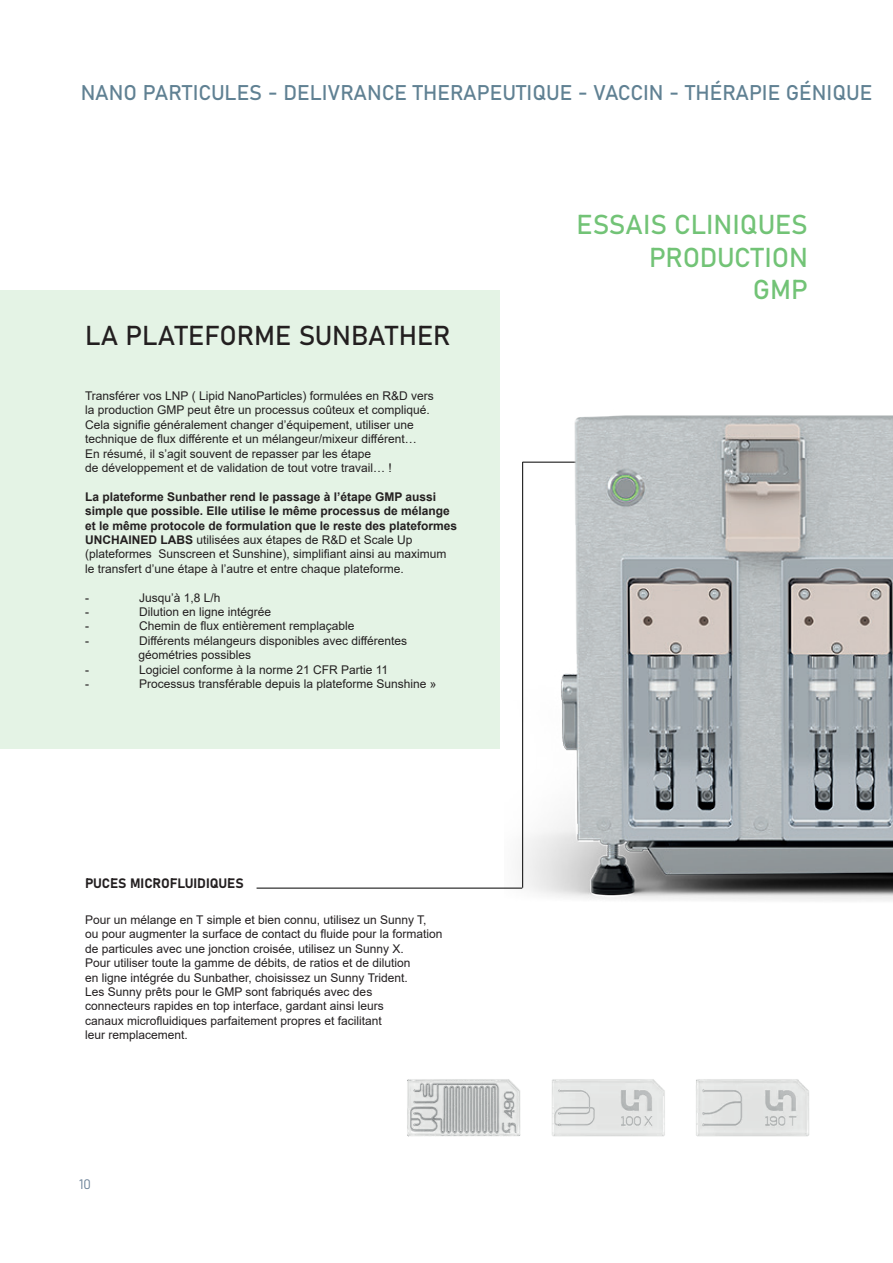
<style>
.page{position:relative;width:893px;height:1263px;background:#fff}
.page>*{position:absolute;margin:0;border:0;box-sizing:border-box;transform-origin:0 0}
.t1{font:27px/32.4px "Bahnschrift";color:#72c376;text-align:right}
.t2{font:27px "Bahnschrift";color:#231f20}
.t3{font:21px "Bahnschrift";color:#608193}
.t4{font:13.5px "Bahnschrift";letter-spacing:-.01em;color:#231f20}
.t5{font:13.5px "Bahnschrift";color:#667d94}
.t6{font:12px/14.4px "Arial";color:#231f20}
.t7{font:700 12px/14.4px "Arial";color:#231f20}
.s1{font-weight:400}
</style>
<div class="page">
<div style="left:0;top:290px;width:500px;height:458px;background:#e4f3e5"></div>
<hr style="left:257px;top:888px;width:265px;height:1px;background:#000">
<img style="left:407px;top:1079px;width:402px;height:58px">
<img style="left:505px;top:415px;width:388px;height:486px">
<h2 class="t3" style="left:81px;top:77px;width:793px">NANO PARTICULES - DELIVRANCE THERAPEUTIQUE - VACCIN - THÉRAPIE GÉNIQUE</h2>
<h1 class="t2" style="left:85px;top:315px;width:367px">LA PLATEFORME SUNBATHER</h1>
<p class="t6" style="left:85px;top:388px;width:350px">Transférer vos LNP ( Lipid NanoParticles) formulées en R&amp;D vers la production GMP peut être un processus coûteux et compliqué.<br>Cela signifie généralement changer d’équipement, utiliser une technique de flux différente et un mélangeur/mixeur différent… En résumé, il s’agit souvent de repasser par les étape<br>de développement et de validation de tout votre travail… !</p>
<p class="t7" style="left:85px;top:489px;width:374px">La plateforme Sunbather rend le passage à l’étape GMP aussi simple que possible. Elle utilise le même processus de mélange et le même protocole de formulation que le reste des plateformes UNCHAINED LABS <span class="s1">utilisées aux étapes de R&amp;D et Scale Up (plateformes Sunscreen et Sunshine), simplifiant ainsi au maximum le transfert d’une étape à l’autre et entre chaque plateforme.</span></p>
<p class="t6" style="left:85px;top:590px;width:5px">-</p>
<p class="t6" style="left:139px;top:590px;width:83px">Jusqu’à 1,8 L/h</p>
<p class="t6" style="left:85px;top:604px;width:5px">-</p>
<p class="t6" style="left:139px;top:604px;width:134px">Dilution en ligne intégrée</p>
<p class="t6" style="left:85px;top:619px;width:5px">-</p>
<p class="t6" style="left:139px;top:619px;width:217px">Chemin de flux entièrement remplaçable</p>
<p class="t6" style="left:85px;top:633px;width:5px">-</p>
<p class="t6" style="left:138px;top:633px;width:270px">Différents mélangeurs disponibles avec différentes géométries possibles</p>
<p class="t6" style="left:85px;top:662px;width:5px">-</p>
<p class="t6" style="left:139px;top:662px;width:251px">Logiciel conforme à la norme 21 CFR Partie 11</p>
<p class="t6" style="left:85px;top:676px;width:5px">-</p>
<p class="t6" style="left:139px;top:676px;width:299px">Processus transférable depuis la plateforme Sunshine »</p>
<p class="t4" style="left:85px;top:873px;width:160px">PUCES MICROFLUIDIQUES</p>
<p class="t6" style="left:85px;top:912px;width:359px">Pour un mélange en T simple et bien connu, utilisez un Sunny T, ou pour augmenter la surface de contact du fluide pour la formation de particules avec une jonction croisée, utilisez un Sunny X.<br>Pour utiliser toute la gamme de débits, de ratios et de dilution<br>en ligne intégrée du Sunbather, choisissez un Sunny Trident.<br>Les Sunny prêts pour le GMP sont fabriqués avec des<br>connecteurs rapides en top interface, gardant ainsi leurs<br>canaux microfluidiques parfaitement propres et facilitant<br>leur remplacement.</p>
<p class="t5" style="left:79px;top:1174px;width:13px">10</p>
<h1 class="t1" style="left:577px;top:207px;width:233px">ESSAIS CLINIQUES<br>PRODUCTION<br>GMP</h1>
</div>
